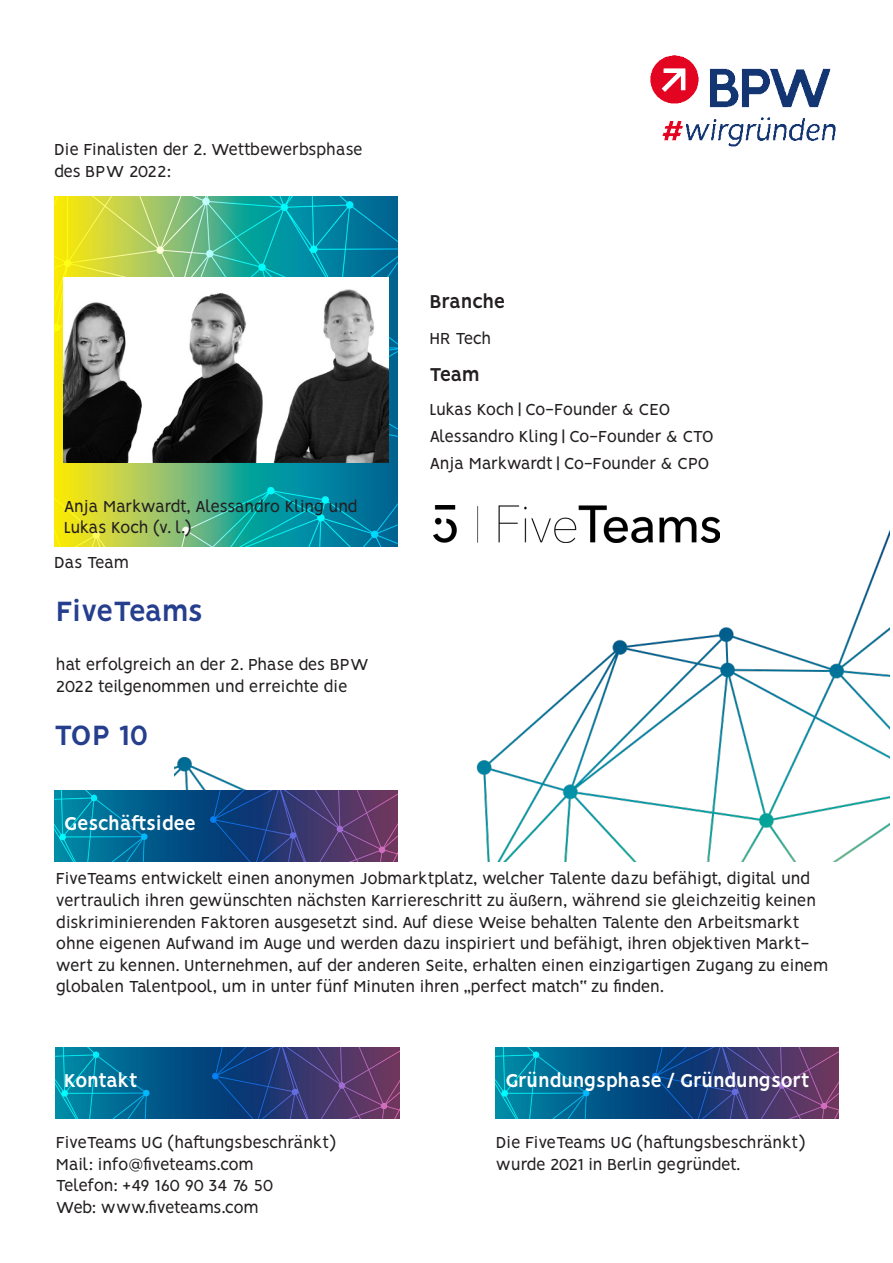
<style>
.page{position:relative;width:893px;height:1263px;background:#fff}
.page>*{position:absolute;margin:0;border:0;box-sizing:border-box;transform-origin:0 0}
.t1{font:700 31.5px "Vision";letter-spacing:-.03em;color:#253f8e}
.t2{font:700 21px "Vision";letter-spacing:-.03em;color:#fff}
.t3{font:700 21px "Vision";letter-spacing:-.03em;color:#231f20}
.t4{font:18px/21.6px "Vision";color:#231f20}
.t5{font:18px/21.6px "Vision";letter-spacing:-.02em;color:#231f20}
</style>
<div class="page">
<img style="left:174px;top:408px;width:715px;height:454px">
<img style="left:496px;top:1047px;width:343px;height:71px">
<img style="left:56px;top:1047px;width:343px;height:71px">
<img style="left:54px;top:791px;width:343px;height:71px">
<img style="left:54px;top:197px;width:343px;height:349px">
<img style="left:650px;top:55px;width:186px;height:92px">
<img style="left:64px;top:277px;width:324px;height:186px">
<img style="left:434px;top:505px;width:286px;height:37px">
<p class="t5" style="left:54px;top:140px;width:310px">Die Finalisten der 2. Wettbewerbsphase des BPW 2022:</p>
<p class="t5" style="left:64px;top:497px;width:295px">Anja Markwardt, Alessandro Kling und<br>Lukas Koch (v. l.)</p>
<p class="t5" style="left:54px;top:553px;width:77px">Das Team</p>
<p class="t1" style="left:56px;top:592px;width:149px">FiveTeams</p>
<p class="t4" style="left:56px;top:656px;width:314px">hat erfolgreich an der 2. Phase des BPW<br>2022 teilgenommen und erreichte die</p>
<p class="t1" style="left:54px;top:716px;width:96px">TOP 10</p>
<p class="t2" style="left:64px;top:811px;width:134px">Geschäftsidee</p>
<p class="t3" style="left:429px;top:289px;width:77px">Branche</p>
<p class="t5" style="left:429px;top:329px;width:63px">HR Tech</p>
<p class="t3" style="left:429px;top:362px;width:52px">Team</p>
<p class="t5" style="left:429px;top:400px;width:243px">Lukas Koch | Co-Founder &amp; CEO</p>
<p class="t5" style="left:429px;top:427px;width:286px">Alessandro Kling | Co-Founder &amp; CTO</p>
<p class="t5" style="left:429px;top:454px;width:281px">Anja Markwardt | Co-Founder &amp; CPO</p>
<p class="t4" style="left:56px;top:870px;width:774px">FiveTeams entwickelt einen anonymen Jobmarktplatz, welcher Talente dazu befähigt, digital und vertraulich ihren gewünschten nächsten Karriereschritt zu äußern, während sie gleichzeitig keinen diskriminierenden Faktoren ausgesetzt sind. Auf diese Weise behalten Talente den Arbeitsmarkt ohne eigenen Aufwand im Auge und werden dazu inspiriert und befähigt, ihren objektiven Markt&shy;wert zu kennen. Unternehmen, auf der anderen Seite, erhalten einen einzigartigen Zugang zu einem globalen Talentpool, um in unter fünf Minuten ihren „perfect match“ zu finden.</p>
<p class="t2" style="left:64px;top:1067px;width:75px">Kontakt</p>
<p class="t2" style="left:505px;top:1067px;width:306px">Gründungsphase / Gründungsort</p>
<p class="t5" style="left:56px;top:1133px;width:282px">FiveTeams UG (haftungsbeschränkt)</p>
<p class="t5" style="left:56px;top:1155px;width:199px">Mail: info@fiveteams.com</p>
<p class="t5" style="left:56px;top:1176px;width:219px">Telefon: +49 160 90 34 76 50</p>
<p class="t5" style="left:56px;top:1198px;width:204px">Web: www.fiveteams.com</p>
<p class="t5" style="left:496px;top:1133px;width:311px">Die FiveTeams UG (haftungsbeschränkt) wurde 2021 in Berlin gegründet.</p>
</div>
